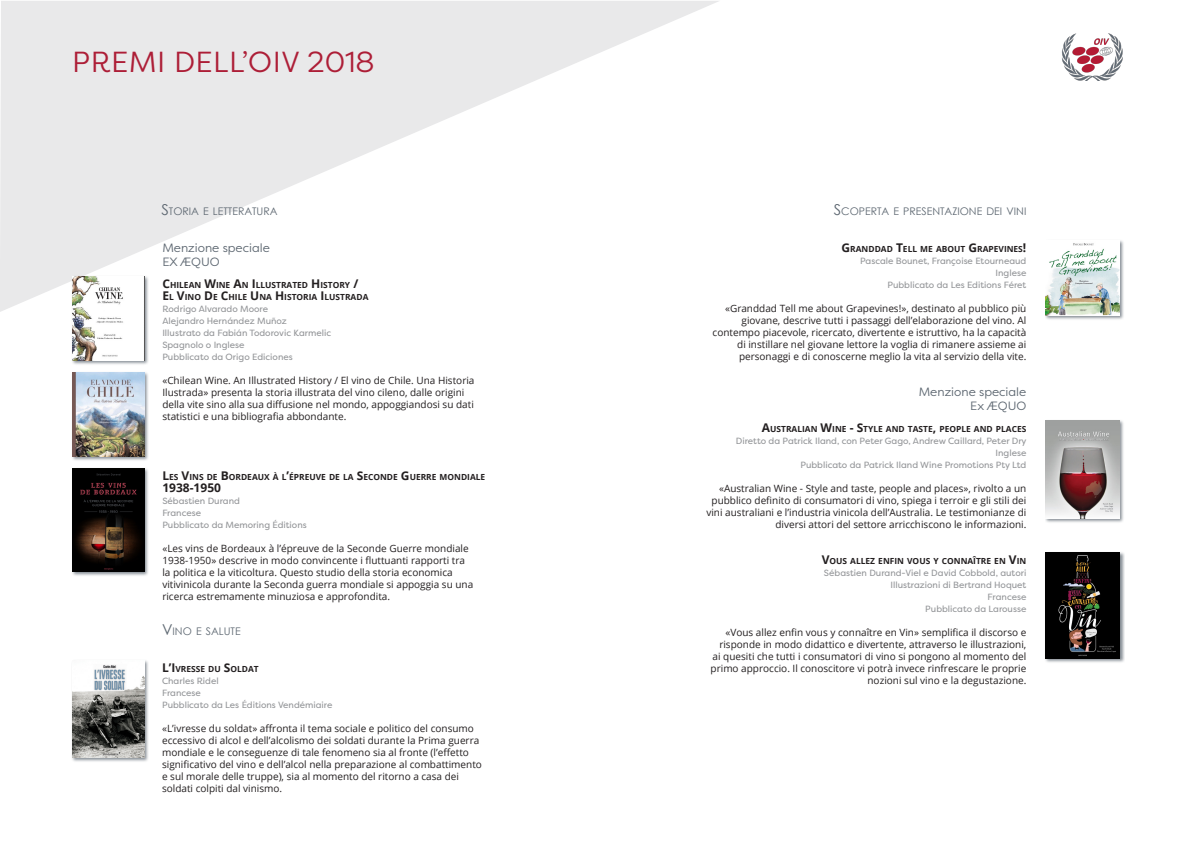
<style>
.page{position:relative;width:1191px;height:842px;background:#fff}
.page>*{position:absolute;margin:0;border:0;box-sizing:border-box;transform-origin:0 0}
.titrecategorie_pair{font:29px "Filson Pro";letter-spacing:.02em;color:#ad1e37}
.Normal_droite{font:12px/14px "Filson Pro";color:#5d6771}
.titre_livre_rouge_ga{font:700 12px "Open Sans";color:#231f20}
.en_tete_impair{font:10.5px "Century Gothic";color:#5d6771}
.en_tete_pair_copie{font:10.5px "Century Gothic";color:#5d6771}
.texte_droite{font:10px/12px "Open Sans";color:#231f20;text-align:right}
.texte_gauche{font:10px/12px "Open Sans";color:#231f20}
.titre_livre_rouge_ga-2{font:10px/12px "Open Sans";color:#231f20}
.titre_livre_rouge_dr{font:9px/12px "Filson Pro";color:#939598;text-align:right}
.titre_livre_rouge_ga-3{font:9px/12px "Filson Pro";color:#939598}
.titre_livre_rouge_ga-4{font:700 8.4px/12px "Open Sans";color:#231f20}
.titre_livre_rouge_dr-2{font:700 8.4px "Open Sans";color:#231f20}
.s1{font-size:15px}
.s2{font-size:12px}
</style>
<div class="page">
<svg style="left:0;top:1px;width:719px;height:311px;fill:#e9e9ea"></svg>
<div style="left:71px;top:275px;width:78px;height:90px;background:#5d6771;opacity:.75"></div>
<img style="left:72px;top:276px;width:72px;height:84px">
<div style="left:71px;top:371px;width:78px;height:90px;background:#5d6771;opacity:.75"></div>
<img style="left:72px;top:372px;width:72px;height:84px">
<div style="left:71px;top:467px;width:78px;height:110px;background:#5d6771;opacity:.75"></div>
<img style="left:72px;top:468px;width:72px;height:104px">
<div style="left:71px;top:659px;width:78px;height:104px;background:#5d6771;opacity:.75"></div>
<img style="left:72px;top:660px;width:72px;height:98px">
<div style="left:1044px;top:239px;width:80px;height:81px;background:#5d6771;opacity:.75"></div>
<img style="left:1045px;top:240px;width:74px;height:75px">
<div style="left:1044px;top:419px;width:80px;height:104px;background:#5d6771;opacity:.75"></div>
<img style="left:1045px;top:420px;width:74px;height:98px">
<div style="left:1044px;top:551px;width:80px;height:112px;background:#5d6771;opacity:.75"></div>
<img style="left:1045px;top:552px;width:75px;height:106px">
<img style="left:1062px;top:33px;width:61px;height:47px">
<p class="titrecategorie_pair" style="left:72px;top:43px;width:304px">PREMI DELL’OIV 2018</p>
<p class="en_tete_impair" style="left:161px;top:204px;width:118px"><span class="s1">S</span>TORIA E LETTERATURA</p>
<p class="Normal_droite" style="left:162px;top:240px;width:109px">Menzione speciale<br>EX ÆQUO</p>
<p class="titre_livre_rouge_ga-4" style="left:162px;top:279px;width:208px"><span class="s2">C</span>HILEAN <span class="s2">W</span>INE <span class="s2">A</span>N <span class="s2">I</span> LLUSTRATED <span class="s2">H</span> ISTORY <span class="s2">/<br>E</span> L <span class="s2">V</span>INO <span class="s2">D</span> E <span class="s2">C</span>HILE <span class="s2">U</span> NA <span class="s2">H</span> ISTORIA <span class="s2">I</span> LUSTRADA</p>
<p class="titre_livre_rouge_ga-3" style="left:162px;top:303px;width:170px">Rodrigo Alvarado Moore<br>Alejandro Hernández Muñoz<br>Illustrato da Fabián Todorovic Karmelic<br>Spagnolo o Inglese<br>Pubblicato da Origo Ediciones</p>
<p class="texte_gauche" style="left:162px;top:374px;width:314px">«Chilean Wine. An Illustrated History / El vino de Chile. Una Historia Ilustrada» presenta la storia illustrata del vino cileno, dalle origini della vite sino alla sua diffusione nel mondo, appoggiandosi su dati statistici e una bibliografia abbondante.</p>
<p class="titre_livre_rouge_ga-4" style="left:162px;top:471px;width:324px"><span class="s2">L</span>ES <span class="s2">V</span>INS DE <span class="s2">B</span>ORDEAUX À L<span class="s2">’</span>ÉPREUVE DE LA <span class="s2">S</span>ECONDE <span class="s2">G</span> UERRE MONDIALE</p>
<p class="titre_livre_rouge_ga" style="left:162px;top:479px;width:60px">1938-1950</p>
<p class="titre_livre_rouge_ga-3" style="left:162px;top:495px;width:146px">Sébastien Durand<br>Francese<br>Pubblicato da Memoring Éditions</p>
<p class="texte_gauche" style="left:162px;top:542px;width:312px">«Les vins de Bordeaux à l’épreuve de la Seconde Guerre mondiale 1938-1950» descrive in modo convincente i fluttuanti rapporti tra la politica e la viticoltura. Questo studio della storia economica vitivinicola durante la Seconda guerra mondiale si appoggia su una ricerca estremamente minuziosa e approfondita.</p>
<p class="en_tete_impair" style="left:162px;top:624px;width:79px"><span class="s1">V</span>INO E SALUTE</p>
<p class="titre_livre_rouge_ga-4" style="left:162px;top:663px;width:98px"><span class="s2">L’I</span>VRESSE DU <span class="s2">S</span>OLDAT</p>
<p class="titre_livre_rouge_ga-3" style="left:162px;top:675px;width:172px">Charles Ridel<br>Francese<br>Pubblicato da Les Éditions Vendémiaire</p>
<p class="titre_livre_rouge_ga-2" style="left:162px;top:722px;width:321px">«L’ivresse du soldat» affronta il tema sociale e politico del consumo eccessivo di alcol e dell’alcolismo dei soldati durante la Prima guerra mondiale e le conseguenze di tale fenomeno sia al fronte (l’effetto significativo del vino e dell’alcol nella preparazione al combattimento e sul morale delle truppe), sia al momento del ritorno a casa dei soldati colpiti dal vinismo.</p>
<p class="en_tete_pair_copie" style="left:833px;top:204px;width:194px"><span class="s1">S</span>COPERTA E PRESENTAZIONE DEI VINI</p>
<p class="titre_livre_rouge_dr-2" style="left:841px;top:243px;width:186px"><span class="s2">G</span>RANDDAD <span class="s2">T</span>ELL ME ABOUT <span class="s2">G</span>RAPEVINES<span class="s2">!</span></p>
<p class="titre_livre_rouge_dr" style="left:860px;top:255px;width:168px">Pascale Bounet, Françoise Etourneaud<br>Inglese<br>Pubblicato da Les Editions Féret</p>
<p class="texte_droite" style="left:712px;top:302px;width:315px">«Granddad Tell me about Grapevines!», destinato al pubblico più giovane, descrive tutti i passaggi dell’elaborazione del vino. Al contempo piacevole, ricercato, divertente e istruttivo, ha la capacità di instillare nel giovane lettore la voglia di rimanere assieme ai personaggi e di conoscerne meglio la vita al servizio della vite.</p>
<p class="Normal_droite" style="left:918px;top:384px;width:109px;text-align:right">Menzione speciale<br>Ex ÆQUO</p>
<p class="titre_livre_rouge_dr-2" style="left:762px;top:423px;width:266px"><span class="s2">A</span>USTRALIAN <span class="s2">W</span>INE <span class="s2">- S</span>TYLE AND TASTE<span class="s2">,</span> PEOPLE AND PLACES</p>
<p class="titre_livre_rouge_dr" style="left:736px;top:435px;width:292px">Diretto da Patrick Iland, con Peter Gago, Andrew Caillard, Peter Dry<br>Inglese<br>Pubblicato da Patrick Iland Wine Promotions Pty Ltd</p>
<p class="texte_droite" style="left:706px;top:482px;width:321px">«Australian Wine - Style and taste, people and places», rivolto a un pubblico definito di consumatori di vino, spiega i terroir e gli stili dei vini australiani e l’industria vinicola dell’Australia. Le testimonianze di diversi attori del settore arricchiscono le informazioni.</p>
<p class="titre_livre_rouge_dr-2" style="left:821px;top:555px;width:206px"><span class="s2">V</span>OUS ALLEZ ENFIN VOUS Y CONNAÎTRE EN <span class="s2">V</span>IN</p>
<p class="titre_livre_rouge_dr" style="left:824px;top:567px;width:204px">Sébastien Durand-Viel e David Cobbold, autori<br>Illustrazioni di Bertrand Hoquet<br>Francese<br>Pubblicato da Larousse</p>
<p class="texte_droite" style="left:710px;top:626px;width:317px">«Vous allez enfin vous y connaître en Vin» semplifica il discorso e risponde in modo didattico e divertente, attraverso le illustrazioni, ai quesiti che tutti i consumatori di vino si pongono al momento del primo approccio. Il conoscitore vi potrà invece rinfrescare le proprie nozioni sul vino e la degustazione.</p>
</div>
